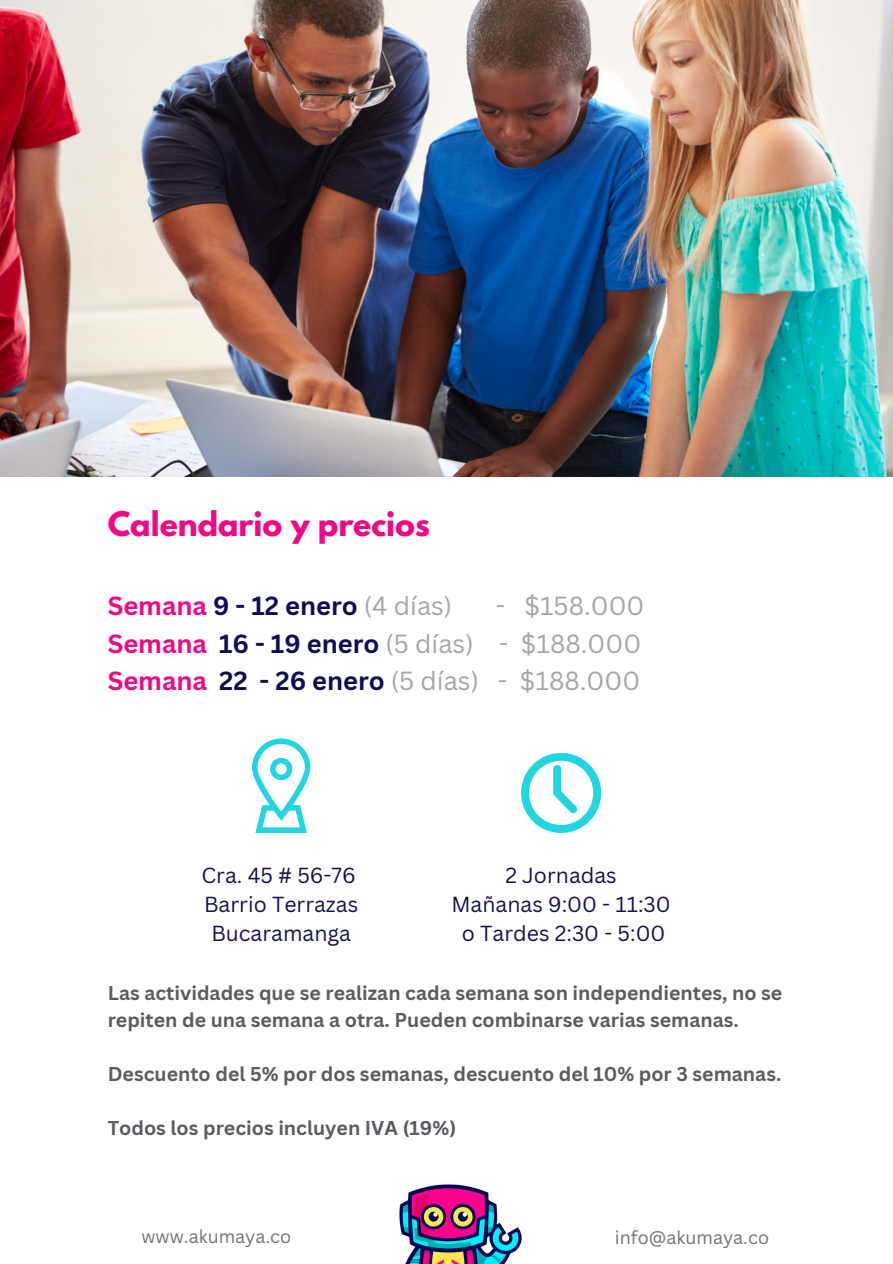
<style>
.page{position:relative;width:893px;height:1264px;background:#fff}
.page>*{position:absolute;margin:0;border:0;box-sizing:border-box;transform-origin:0 0}
.t1{font:700 30px "League Spartan";color:#f20785}
.t2{font:25.5px "Canva Sans";color:#a6a6a6}
.t3{font:700 25.5px "Canva Sans";color:#0f0c58}
.t4{font:21.15px "Canva Sans";color:#131152}
.t5{font:700 19.5px/27px "Canva Sans";color:#595c62}
.t6{font:18px "Canva Sans";color:#737373}
.s1{color:#f20785}
.s2{font-weight:400;color:#a6a6a6}
.s3{font-weight:700;color:#f20785}
.s4{font-weight:700;color:#0f0c58}
</style>
<div class="page">
<img style="left:399px;top:1184px;width:123px;height:79px">
<img style="left:0;top:0;width:892px;height:476px">
<svg style="left:252px;top:738px;width:58px;height:95px"></svg>
<svg style="left:521px;top:753px;width:80px;height:79px"></svg>
<p class="t1" style="left:108px;top:509px;width:323px">Calendario y precios</p>
<p class="t3" style="left:108px;top:588px;width:346px"><span class="s1">Semana</span> 9 - 12 enero <span class="s2">(4 días)</span></p>
<p class="t2" style="left:496px;top:588px;width:150px">- $158.000</p>
<p class="t2" style="left:108px;top:625px;width:535px"><span class="s3">Semana</span> <span class="s4">16 - 19 enero</span> (5 días) - $188.000</p>
<p class="t2" style="left:108px;top:662px;width:534px"><span class="s3">Semana</span> <span class="s4">22 - 26 enero</span> (5 días) - $188.000</p>
<p class="t4" style="left:201px;top:860px;width:156px">Cra. 45 # 56-76</p>
<p class="t4" style="left:204px;top:889px;width:156px">Barrio Terrazas</p>
<p class="t4" style="left:211px;top:918px;width:141px">Bucaramanga</p>
<p class="t4" style="left:505px;top:860px;width:113px">2 Jornadas</p>
<p class="t4" style="left:451px;top:889px;width:221px">Mañanas 9:00 - 11:30</p>
<p class="t4" style="left:462px;top:918px;width:205px">o Tardes 2:30 - 5:00</p>
<p class="t5" style="left:108px;top:978px;width:676px">Las actividades que se realizan cada semana son independientes, no se repiten de una semana a otra. Pueden combinarse varias semanas.</p>
<p class="t5" style="left:108px;top:1059px;width:675px">Descuento del 5% por dos semanas, descuento del 10% por 3 semanas.</p>
<p class="t5" style="left:108px;top:1113px;width:350px">Todos los precios incluyen IVA (19%)</p>
<p class="t6" style="left:141px;top:1223px;width:151px">www.akumaya.co</p>
<p class="t6" style="left:615px;top:1224px;width:156px">info@akumaya.co</p>
</div>
